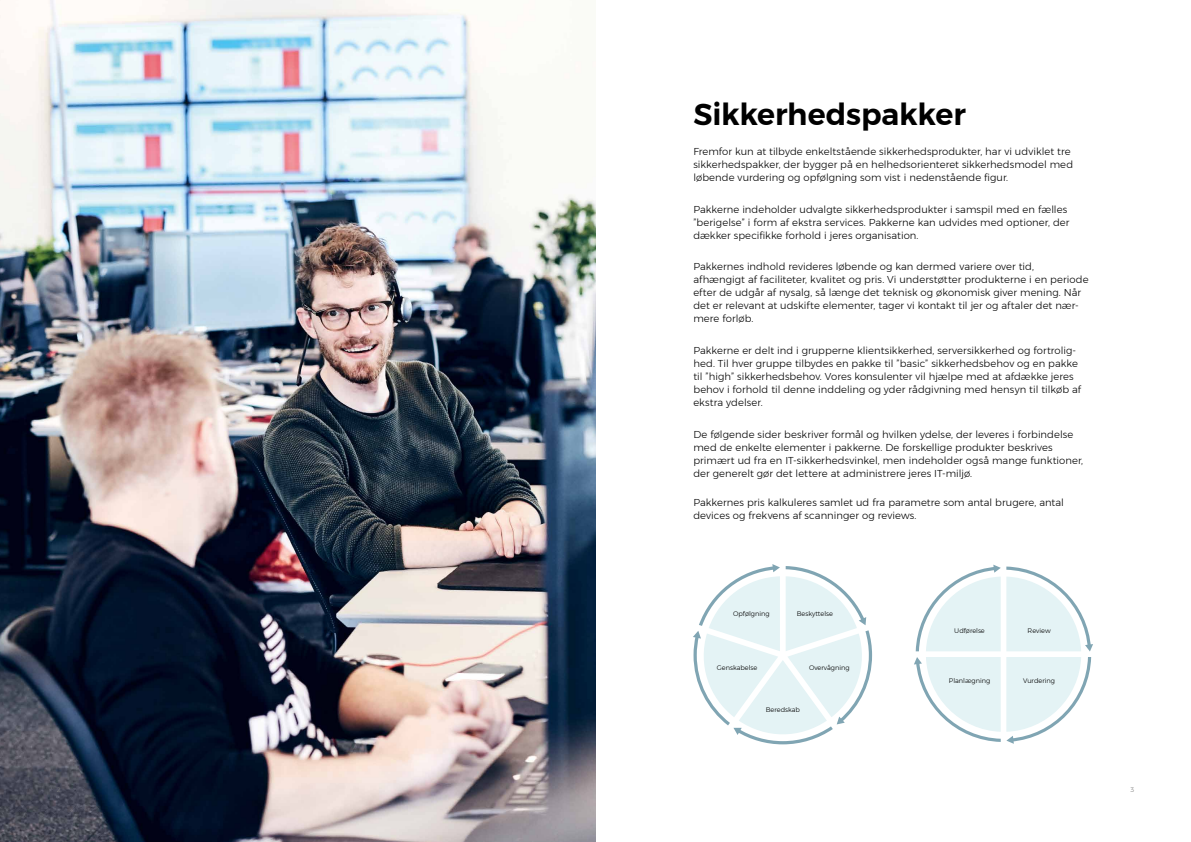
<style>
.page{position:relative;width:1191px;height:842px;background:#fff}
.page>*{position:absolute;margin:0;border:0;box-sizing:border-box;transform-origin:0 0}
.t1{font:600 30px "Montserrat";letter-spacing:-.005em;color:#000}
.t2{font:300 10px/13px "Montserrat";letter-spacing:.005em;color:#000}
.t3{font:300 6.6px "Montserrat";color:#000}
.t4{font:300 6.5px "Montserrat";color:#7b7b7a}
</style>
<div class="page">
<svg style="left:693px;top:564px;width:179px;height:180px"></svg>
<svg style="left:914px;top:657px;width:86px;height:85px"></svg>
<svg style="left:1006px;top:566px;width:87px;height:85px"></svg>
<svg style="left:1006px;top:657px;width:85px;height:87px"></svg>
<svg style="left:915px;top:565px;width:85px;height:86px"></svg>
<img style="left:0;top:0;width:595px;height:842px">
<h1 class="t1" style="left:693px;top:91px;width:274px">Sikkerhedspakker</h1>
<p class="t2" style="left:693px;top:145px;width:381px">Fremfor kun at tilbyde enkeltstående sikkerhedsprodukter, har vi udviklet tre sikkerhedspakker, der bygger på en helhedsorienteret sikkerhedsmodel med løbende vurdering og opfølgning som vist i nedenstående figur.</p>
<p class="t2" style="left:693px;top:203px;width:377px">Pakkerne indeholder udvalgte sikkerhedsprodukter i samspil med en fælles ”berigelse” i form af ekstra services. Pakkerne kan udvides med optioner, der dækker specifikke forhold i jeres organisation.</p>
<p class="t2" style="left:693px;top:260px;width:397px">Pakkernes indhold revideres løbende og kan dermed variere over tid,<br>afhængigt af faciliteter, kvalitet og pris. Vi understøtter produkterne i en periode efter de udgår af nysalg, så længe det teknisk og økonomisk giver mening. Når det er relevant at udskifte elementer, tager vi kontakt til jer og aftaler det nær&shy;mere forløb.</p>
<p class="t2" style="left:693px;top:344px;width:389px">Pakkerne er delt ind i grupperne klientsikkerhed, serversikkerhed og fortrolig&shy;hed. Til hver gruppe tilbydes en pakke til ”basic” sikkerhedsbehov og en pakke til ”high” sikkerhedsbehov. Vores konsulenter vil hjælpe med at afdække jeres behov i forhold til denne inddeling og yder rådgivning med hensyn til tilkøb af ekstra ydelser.</p>
<p class="t2" style="left:693px;top:428px;width:391px">De følgende sider beskriver formål og hvilken ydelse, der leveres i forbindelse med de enkelte elementer i pakkerne. De forskellige produkter beskrives primært ud fra en IT-sikkerhedsvinkel, men indeholder også mange funktioner, der generelt gør det lettere at administrere jeres IT-miljø.</p>
<p class="t2" style="left:693px;top:495px;width:372px">Pakkernes pris kalkuleres samlet ud fra parametre som antal brugere, antal devices og frekvens af scanninger og reviews.</p>
<p class="t3" style="left:733px;top:609px;width:38px">Opfølgning</p>
<p class="t3" style="left:717px;top:663px;width:42px">Genskabelse</p>
<p class="t3" style="left:797px;top:609px;width:38px">Beskyttelse</p>
<p class="t3" style="left:809px;top:663px;width:42px">Overvågning</p>
<p class="t3" style="left:766px;top:704px;width:36px">Beredskab</p>
<p class="t3" style="left:954px;top:625px;width:32px">Udførelse</p>
<p class="t3" style="left:1027px;top:625px;width:25px">Review</p>
<p class="t3" style="left:949px;top:675px;width:43px">Planlægning</p>
<p class="t3" style="left:1023px;top:675px;width:33px">Vurdering</p>
<p class="t4" style="left:57px;top:785px;width:5px">2</p>
<p class="t4" style="left:1130px;top:785px;width:5px">3</p>
</div>
